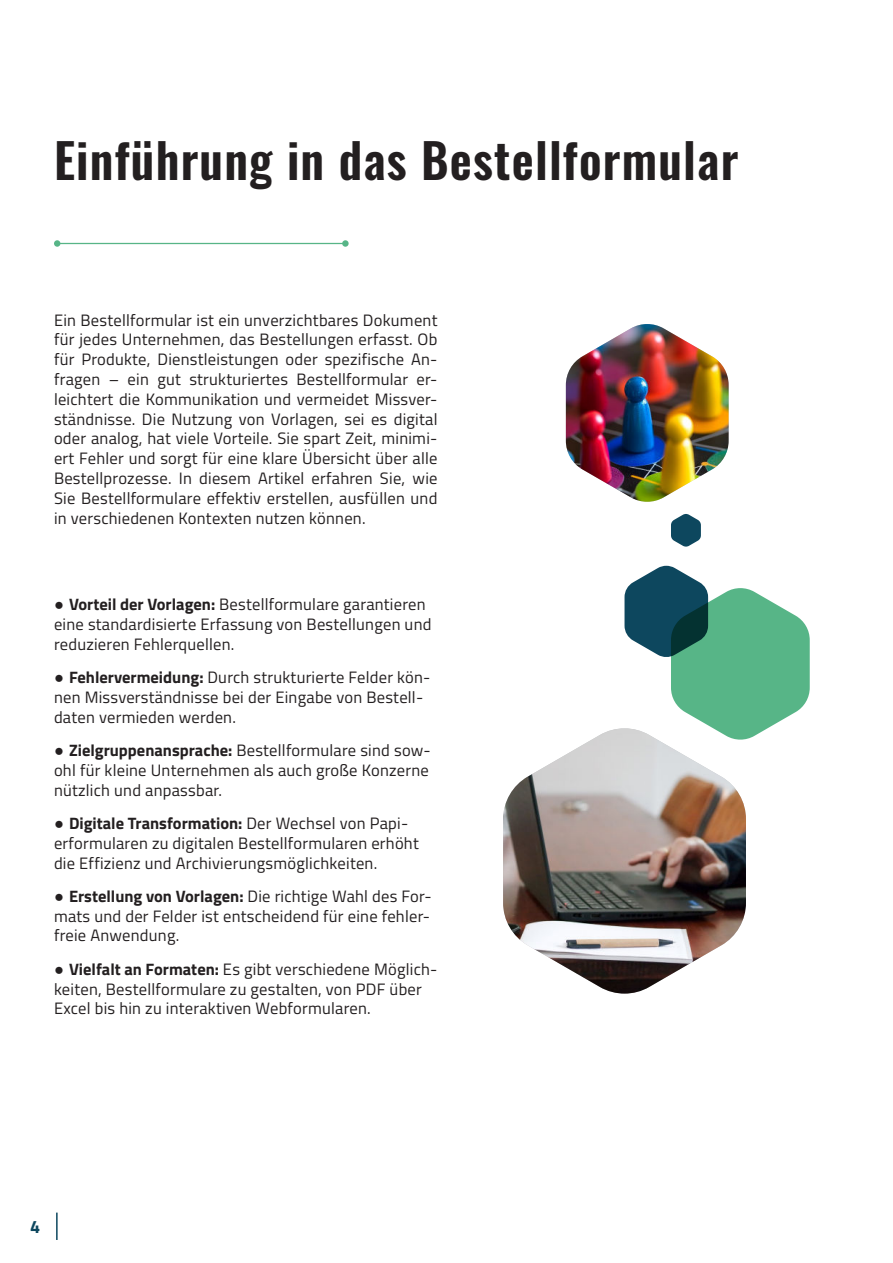
<style>
.page{position:relative;width:893px;height:1263px;background:#fff}
.page>*{position:absolute;margin:0;border:0;box-sizing:border-box;transform-origin:0 0}
.t1{font:600 48px "Oswald";letter-spacing:.025em;color:#231f20}
.t2{font:700 18px "Titillium Web";color:#0d475e}
.t3{font:16.5px/19.8px "Titillium Web";letter-spacing:.015em;color:#231f20}
.s1{font-family:"Arial"}
.s2{font-weight:700}
</style>
<div class="page">
<img style="left:503px;top:728px;width:243px;height:265px">
<img style="left:566px;top:324px;width:163px;height:178px">
<svg style="left:54px;top:240px;width:295px;height:7px"></svg>
<svg style="left:671px;top:514px;width:30px;height:33px"></svg>
<svg style="left:624px;top:566px;width:186px;height:175px"></svg>
<hr style="left:56px;top:1212px;width:2px;height:28px;background:#0d475e">
<h1 class="t1" style="left:54px;top:141px;width:686px">Einführung in das Bestellformular</h1>
<p class="t3" style="left:54px;top:310px;width:385px;text-align:justify">Ein Bestellformular ist ein unverzichtbares Dokument für jedes Unternehmen, das Bestellungen erfasst. Ob für Produkte, Dienstleistungen oder spezifische An&shy;fragen – ein gut strukturiertes Bestellformular er&shy;leichtert die Kommunikation und vermeidet Missver&shy;ständnisse. Die Nutzung von Vorlagen, sei es digital oder analog, hat viele Vorteile. Sie spart Zeit, minimi&shy;ert Fehler und sorgt für eine klare Übersicht über alle Bestellprozesse. In diesem Artikel erfahren Sie, wie Sie Bestellformulare effektiv erstellen, ausfüllen und in verschiedenen Kontexten nutzen können.</p>
<p class="t3" style="left:54px;top:595px;width:379px"><span class="s1">●</span> <span class="s2">Vorteil der Vorlagen:</span> Bestellformulare garantieren eine standardisierte Erfassung von Bestellungen und reduzieren Fehlerquellen.</p>
<p class="t3" style="left:54px;top:668px;width:378px"><span class="s1">●</span> <span class="s2">Fehlervermeidung:</span> Durch strukturierte Felder kön&shy;nen Missverständnisse bei der Eingabe von Bestell&shy;daten vermieden werden.</p>
<p class="t3" style="left:54px;top:741px;width:378px"><span class="s1">●</span> <span class="s2">Zielgruppenansprache:</span> Bestellformulare sind sow&shy;ohl für kleine Unternehmen als auch große Konzerne nützlich und anpassbar.</p>
<p class="t3" style="left:54px;top:813px;width:366px"><span class="s1">●</span> <span class="s2">Digitale Transformation:</span> Der Wechsel von Papi&shy;erformularen zu digitalen Bestellformularen erhöht die Effizienz und Archivierungsmöglichkeiten.</p>
<p class="t3" style="left:54px;top:886px;width:379px;text-align:justify"><span class="s1">●</span> <span class="s2">Erstellung von Vorlagen:</span> Die richtige Wahl des For&shy;mats und der Felder ist entscheidend für eine fehler&shy;freie Anwendung.</p>
<p class="t3" style="left:54px;top:959px;width:385px"><span class="s1">●</span> <span class="s2">Vielfalt an Formaten:</span> Es gibt verschiedene Möglich&shy;keiten, Bestellformulare zu gestalten, von PDF über<br>Excel bis hin zu interaktiven Webformularen.</p>
<p class="t2" style="left:30px;top:1220px;width:12px">4</p>
</div>
